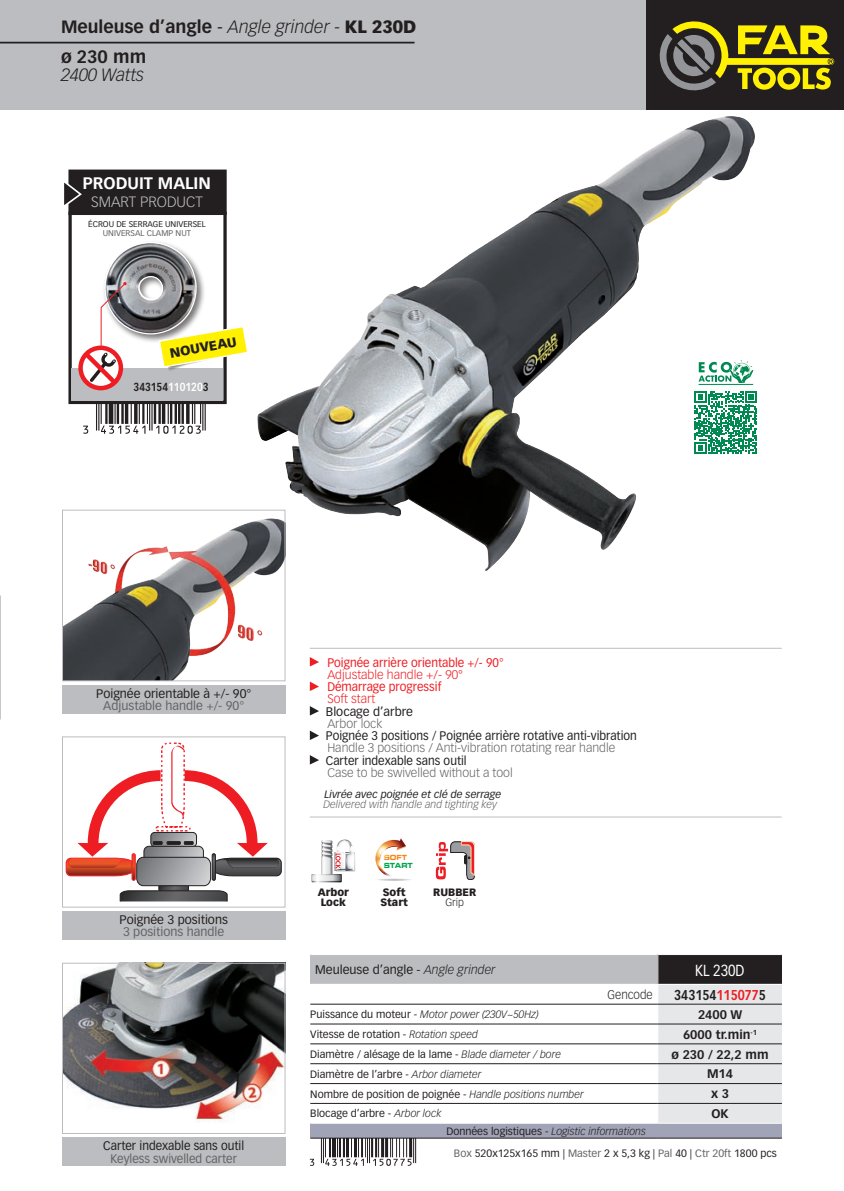
<style>
.page{position:relative;width:844px;height:1191px;background:#fff}
.page>*{position:absolute;margin:0;border:0;box-sizing:border-box;transform-origin:0 0}
.t1{font:86.8px "Ean T72 R";color:#231f20}
.t2{font:75.25px "Ean T72 R";color:#231f20}
.t3{font:700 17.5px "Vectora LT Pro";color:#231f20}
.t4{font:italic 300 17.5px "Vectora LT Pro";color:#231f20}
.t5{font:700 16.45px "Vectora LT Pro";color:#fff}
.t6{font:15.75px "Vectora LT Pro";color:#fff;scale:.85 1}
.t7{font:300 14.7px "Vectora LT Pro";color:#bcbdc0}
.t8{font:700 14px "Vectora LT Pro";color:#231f20;scale:.85 1}
.Normal_e{font:900 13.12px "Vectora LT Pro";color:#231f20}
.t9{font:12.25px "Vectora LT Pro";color:#231f20;scale:.95 1}
.t10{font:300 12.25px "Vectora LT Pro";color:#636366}
.t11{font:12.25px "Vectora LT Pro";color:#231f20}
.t12{font:12.25px "Vectora LT Pro";color:#ee1d23;scale:.95 1}
.t13{font:12.25px "Vectora LT Pro";color:#636366}
.t14{font:700 12.25px "Vectora LT Pro";color:#231f20}
.t15{font:300 12.25px "Vectora LT Pro";color:#ee1d23}
.t16{font:12.25px "Vectora LT Pro";color:#636366;scale:.95 1}
.t17{font:300 12.25px "Vectora LT Pro";color:#231f20;scale:.95 1}
.t18{font:700 11.38px "Vectora LT Pro";color:#231f20;scale:.85 1}
.t19{font:10.5px "Vectora LT Pro";color:#231f20}
.t20{font:italic 300 10.5px "Vectora LT Pro";color:#231f20}
.t21{font:italic 300 10.5px "Vectora LT Pro";color:#636366}
.t22{font:italic 10.5px "Vectora LT Pro";color:#231f20}
.t23{font:900 10.5px/10.5px "Vectora LT Pro";color:#231f20}
.t24{font:300 10.5px "Vectora LT Pro";color:#231f20}
.t25{font:8.22px "Vectora LT Pro";color:#231f20}
.t26{font:8.22px "Vectora LT Pro";color:#636366}
.t27{font:7px/8.4px "Eurostile Bold Extended Two";color:#00a54f;scale:.85 1}
.s1{font-weight:400}
.s2{font-weight:300;font-style:italic}
.s3{font-weight:900}
.s4{color:#fff}
.s5{color:#f5871f}
.s6{color:#ee1d23}
.s7{font-weight:400;font-style:normal}
.s8{color:#636366}
</style>
<div class="page">
<div style="left:0;top:0;width:688px;height:109px;background:#bcbdc0"></div>
<div style="left:646px;top:0;width:197px;height:109px;background:#231f20"></div>
<svg style="left:659px;top:21px;width:175px;height:70px"></svg>
<img style="left:64px;top:521px;width:213px;height:158px">
<div style="left:62px;top:510px;width:223px;height:171px;border:1px solid #bcbdc0"></div>
<div style="left:310px;top:954px;width:347px;height:30px;background:#bcbdc0"></div>
<svg style="left:310px;top:1004px;width:347px;height:99px"></svg>
<div style="left:310px;top:1123px;width:471px;height:15px;background:#a1a3b6"></div>
<hr style="left:310px;top:954px;width:347px;height:1px;background:#fff">
<svg style="left:657px;top:955px;width:124px;height:167px;background:#c2c2c4"></svg>
<hr style="left:310px;top:1003px;width:347px;height:1px;background:#231f20">
<hr style="left:657px;top:1003px;width:124px;height:1px;background:#231f20">
<hr style="left:310px;top:1023px;width:347px;height:1px;background:#231f20">
<hr style="left:657px;top:1023px;width:124px;height:1px;background:#231f20">
<hr style="left:310px;top:1043px;width:347px;height:1px;background:#231f20">
<hr style="left:657px;top:1043px;width:124px;height:1px;background:#231f20">
<hr style="left:310px;top:1063px;width:347px;height:1px;background:#231f20">
<hr style="left:657px;top:1063px;width:124px;height:1px;background:#231f20">
<hr style="left:310px;top:1083px;width:347px;height:1px;background:#231f20">
<hr style="left:657px;top:1083px;width:124px;height:1px;background:#231f20">
<hr style="left:310px;top:1103px;width:347px;height:1px;background:#231f20">
<hr style="left:657px;top:1103px;width:124px;height:1px;background:#231f20">
<hr style="left:310px;top:1137px;width:347px;height:1px;background:#231f20">
<hr style="left:657px;top:1137px;width:124px;height:1px;background:#231f20">
<img style="left:64px;top:964px;width:219px;height:158px">
<div style="left:62px;top:962px;width:223px;height:171px;border:1px solid #bcbdc0"></div>
<svg style="left:65px;top:742px;width:217px;height:159px"></svg>
<div style="left:62px;top:736px;width:223px;height:171px;border:1px solid #bcbdc0"></div>
<div style="left:62px;top:911px;width:223px;height:29px;background:#bcbdc0"></div>
<div style="left:62px;top:685px;width:223px;height:28px;background:#bcbdc0"></div>
<div style="left:62px;top:1137px;width:223px;height:29px;background:#bcbdc0"></div>
<hr style="left:310px;top:648px;width:471px;height:1px;background:#bcbdc0">
<hr style="left:310px;top:816px;width:471px;height:1px;background:#bcbdc0">
<hr style="left:780px;top:648px;width:1px;height:168px;background:#fff">
<svg style="left:310px;top:657px;width:9px;height:9px"></svg>
<svg style="left:310px;top:681px;width:9px;height:10px"></svg>
<svg style="left:310px;top:706px;width:9px;height:9px"></svg>
<svg style="left:310px;top:730px;width:9px;height:10px"></svg>
<svg style="left:310px;top:755px;width:9px;height:9px"></svg>
<svg style="left:311px;top:839px;width:44px;height:43px"></svg>
<img style="left:257px;top:116px;width:497px;height:455px">
<svg style="left:375px;top:838px;width:31px;height:37px"></svg>
<div style="left:385px;top:871px;width:18px;height:10px;background:#fff"></div>
<hr style="left:376px;top:878px;width:35px;height:3px;background:#67676a;border-radius:50%">
<svg style="left:64px;top:169px;width:183px;height:236px"></svg>
<svg style="left:694px;top:391px;width:62px;height:63px"></svg>
<hr style="left:698px;top:384px;width:55px;height:1px;background:#008a51">
<svg style="left:698px;top:360px;width:55px;height:23px"></svg>
<hr style="left:0;top:42px;width:414px;height:1px;background:#231f20">
<svg style="left:436px;top:841px;width:38px;height:38px"></svg>
<p class="t3" style="left:61px;top:17px;width:357px">Meuleuse d’angle <span class="s1">-</span> <span class="s2">Angle grinder -</span> <span class="s3">KL 230D</span></p>
<p class="t3" style="left:61px;top:46px;width:87px">ø 230 mm</p>
<p class="t4" style="left:61px;top:64px;width:85px">2400 Watts</p>
<p class="t5" style="left:83px;top:173px;width:129px">PRODUIT MALIN</p>
<p class="t7" style="left:91px;top:193px;width:113px">SMART PRODUCT</p>
<p class="t25" style="left:88px;top:220px;width:119px">ÉCROU DE SERRAGE UNIVERSEL</p>
<p class="t26" style="left:103px;top:228px;width:90px">UNIVERSAL CLAMP NUT</p>
<p class="Normal_e" style="left:168px;top:345px;width:69px;rotate:-10deg">NOUVEAU</p>
<p class="t1" style="left:83px;top:351px;width:124px">&amp;:EDLPOB=VUVWUX:</p>
<p class="t18" style="left:133px;top:379px;width:90px">343154<span class="s4">110120</span>3</p>
<p class="t11" style="left:96px;top:686px;width:157px">Poignée orientable à +/- 90°</p>
<p class="t13" style="left:103px;top:698px;width:142px">Adjustable handle +/- 90°</p>
<p class="t11" style="left:119px;top:912px;width:110px">Poignée 3 positions</p>
<p class="t13" style="left:123px;top:924px;width:103px">3 positions handle</p>
<p class="t9" style="left:103px;top:1138px;width:150px">Carter indexable sans outil</p>
<p class="t16" style="left:110px;top:1151px;width:135px">Keyless swivelled carter</p>
<p class="t12" style="left:327px;top:655px;width:187px">Poignée arrière orientable +/- 90°</p>
<p class="t15" style="left:327px;top:667px;width:137px">Adjustable handle +/- 90°</p>
<p class="t12" style="left:327px;top:679px;width:121px">Démarrage progressif</p>
<p class="t15" style="left:327px;top:691px;width:49px">Soft start</p>
<p class="t11" style="left:326px;top:704px;width:89px">Blocage d’arbre</p>
<p class="t10" style="left:327px;top:716px;width:56px">Arbor lock</p>
<p class="t9" style="left:326px;top:728px;width:329px">Poignée 3 positions / Poignée arrière rotative anti-vibration</p>
<p class="t10" style="left:327px;top:740px;width:289px">Handle 3 positions / Anti-vibration rotating rear handle</p>
<p class="t9" style="left:326px;top:753px;width:150px">Carter indexable sans outil</p>
<p class="t10" style="left:327px;top:765px;width:187px">Case to be swivelled without a tool</p>
<p class="t22" style="left:324px;top:788px;width:178px">Livrée avec poignée et clé de serrage</p>
<p class="t21" style="left:323px;top:798px;width:175px">Delivered with handle and tighting key</p>
<p class="t27" style="left:383px;top:852px;width:36px"><span class="s5">SOFT<br></span>START</p>
<p class="t23" style="left:317px;top:886px;width:33px">Arbor<br>Lock</p>
<p class="t23" style="left:382px;top:886px;width:24px">Soft</p>
<p class="t23" style="left:380px;top:897px;width:29px">Start</p>
<p class="t23" style="left:433px;top:886px;width:45px">RUBBER</p>
<p class="t24" style="left:445px;top:896px;width:20px">Grip</p>
<p class="t11" style="left:315px;top:962px;width:182px">Meuleuse d’angle - <span class="s2">Angle grinder</span></p>
<p class="t6" style="left:695px;top:960px;width:60px">KL 230D</p>
<p class="t17" style="left:607px;top:987px;width:49px">Gencode</p>
<p class="t8" style="left:674px;top:986px;width:109px">343154<span class="s6">115077</span>5</p>
<p class="t20" style="left:310px;top:1008px;width:230px"><span class="s7">Puissance du moteur -</span> Motor power (230V~50Hz)</p>
<p class="t14" style="left:697px;top:1007px;width:46px">2400 W</p>
<p class="t19" style="left:310px;top:1028px;width:169px">Vitesse de rotation - <span class="s2">Rotation speed</span></p>
<p class="t14" style="left:682px;top:1026px;width:76px">6000 tr.min<sup>-1</sup></p>
<p class="t19" style="left:310px;top:1047px;width:252px">Diamètre / alésage de la lame - <span class="s2">Blade diameter / bore</span></p>
<p class="t14" style="left:671px;top:1046px;width:99px">ø 230 / 22,2 mm</p>
<p class="t19" style="left:310px;top:1067px;width:172px">Diamètre de l’arbre - <span class="s2">Arbor diameter</span></p>
<p class="t14" style="left:706px;top:1066px;width:28px">M14</p>
<p class="t19" style="left:310px;top:1087px;width:275px">Nombre de position de poignée - <span class="s2">Handle positions number</span></p>
<p class="t14" style="left:711px;top:1086px;width:19px">x 3</p>
<p class="t19" style="left:310px;top:1107px;width:133px">Blocage d’arbre - <span class="s2">Arbor lock</span></p>
<p class="t14" style="left:711px;top:1106px;width:19px">OK</p>
<p class="t20" style="left:446px;top:1124px;width:201px"><span class="s7">Données logistiques -</span> Logistic informations</p>
<p class="t19" style="left:454px;top:1147px;width:324px"><span class="s8">Box</span> 520x125x165 mm | <span class="s8">Master</span> 2 x 5,3 kg | <span class="s8">Pal</span> 40 | <span class="s8">Ctr 20ft</span> 1800 pcs</p>
<p class="t2" style="left:310px;top:1094px;width:108px">&amp;:EDLPOB=VZU\\Z:</p>
</div>
